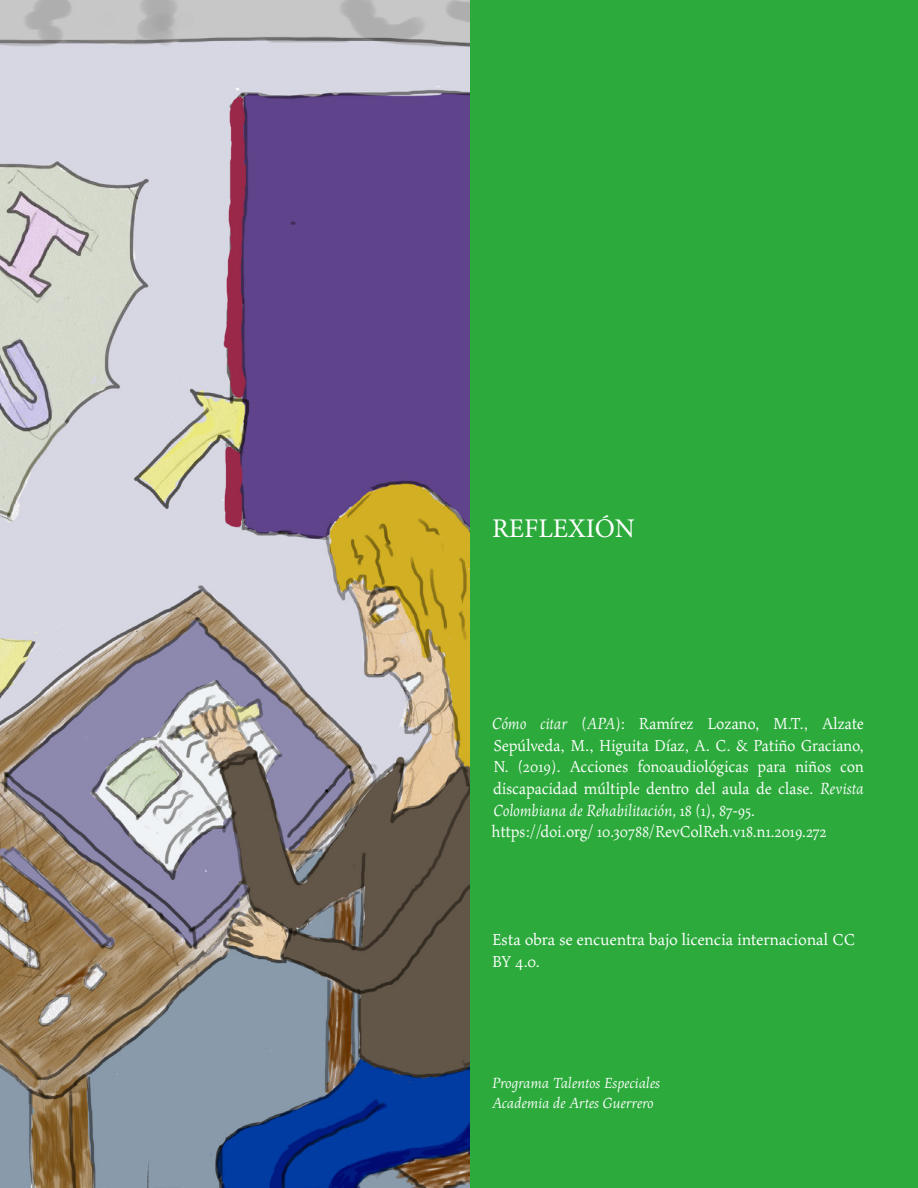
<style>
.page{position:relative;width:918px;height:1188px;background:#2caa3c}
.page>*{position:absolute;margin:0;border:0;box-sizing:border-box;transform-origin:0 0}
.t1{font:27px "Minion Pro";color:#fff}
.t2{font:18px/21.6px "Maiola Pro";color:#fff;scale:.95 1}
.t3{font:18px/21.6px "Maiola Pro";color:#fff}
.t4{font:italic 16.5px/19.8px "Maiola Pro";color:#fff}
.s1{font-style:italic}
</style>
<div class="page">
<img style="left:0;top:0;width:470px;height:1188px">
<h1 class="t1" style="left:492px;top:511px;width:144px">REFLEXIÓN</h1>
<p class="t2" style="left:492px;top:713px;width:393px"><span class="s1">Cómo citar</span> (<span class="s1">APA</span>): Ramírez Lozano, M.T., Alzate Sepúlveda, M., Higuita Díaz, A. C. &amp; Patiño Graciano, N. (2019). Acciones fonoaudiológicas para niños con discapacidad múltiple dentro del aula de clase. <span class="s1">Revista Colombiana de Rehabilitación,</span> 18 (1), 87-95.<br>https://doi.org/ 10.30788/RevColReh.v18.n1.2019.272</p>
<p class="t3" style="left:492px;top:929px;width:365px">Esta obra se encuentra bajo licencia internacional CC<br>BY 4.0.</p>
<p class="t4" style="left:492px;top:1074px;width:170px">Programa Talentos Especiales<br>Academia de Artes Guerrero</p>
</div>
